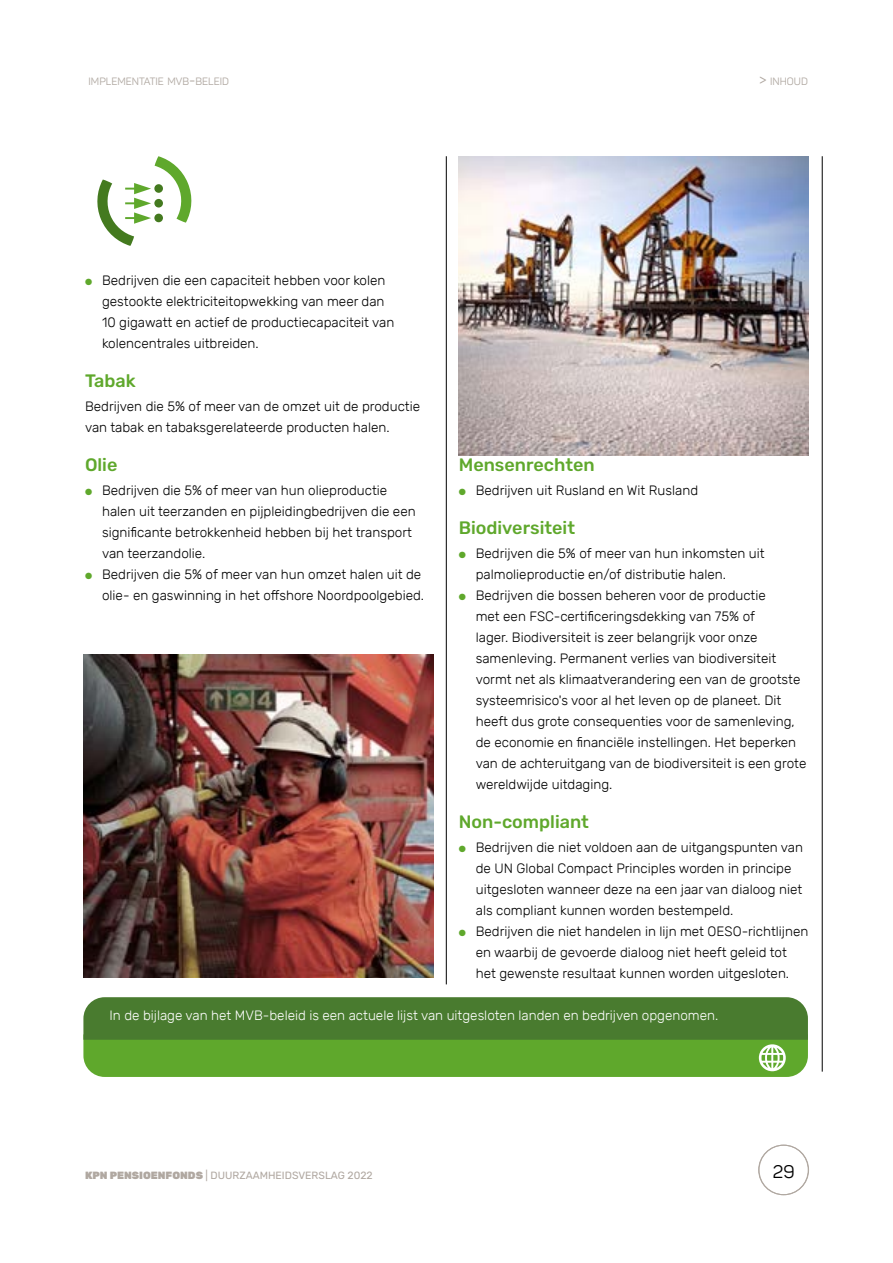
<style>
.page{position:relative;width:893px;height:1263px;background:#fff}
.page>*{position:absolute;margin:0;border:0;box-sizing:border-box;transform-origin:0 0}
.t1{font:500 18px "Rubik";color:#5fa82c}
.t2{font:18px "Panton";color:#000}
.t3{font:300 13.5px/21px "Rubik";color:#000}
.t4{font:300 13.5px "Rubik";color:#fff}
.t5{font:10.5px "Rubik";color:#b0a8a1}
.t6{font:10.5px "Panton";color:#b0a8a1}
.s1{font-size:15px}
.s2{color:#5fa82c}
.s3{font-weight:900}
</style>
<div class="page">
<div style="left:758px;top:1145px;width:50px;height:50px;border:1px solid #b0a8a1;border-radius:50%"></div>
<hr style="left:446px;top:156px;width:1px;height:828px;background:#000">
<hr style="left:822px;top:156px;width:1px;height:915px;background:#000">
<img style="left:83px;top:655px;width:351px;height:322px">
<img style="left:459px;top:156px;width:350px;height:299px">
<svg style="left:97px;top:156px;width:95px;height:90px"></svg>
<div style="left:154px;top:214px;width:9px;height:8px;background:#447a1f;border-radius:50%"></div>
<svg style="left:83px;top:997px;width:725px;height:80px;background:#569131"></svg>
<p class="t6" style="left:89px;top:75px;width:142px">IMPLEMENTATIE MVB<span class="s1">-</span>BELEID</p>
<p class="t6" style="left:759px;top:75px;width:50px"><span class="s1">&gt;</span> INHOUD</p>
<p class="t3" style="left:102px;top:270px;width:294px;text-indent:-17px"><span class="s2">●</span> Bedrijven die een capaciteit hebben voor kolen gestookte elektriciteitopwekking van meer dan 10 gigawatt en actief de productiecapaciteit van kolencentrales uitbreiden.</p>
<h1 class="t1" style="left:85px;top:370px;width:52px">Tabak</h1>
<p class="t3" style="left:85px;top:396px;width:337px">Bedrijven die 5% of meer van de omzet uit de productie van tabak en tabaksgerelateerde producten halen.</p>
<h1 class="t1" style="left:85px;top:454px;width:34px">Olie</h1>
<p class="t3" style="left:102px;top:480px;width:315px;text-indent:-17px"><span class="s2">●</span> Bedrijven die 5% of meer van hun olieproductie halen uit teerzanden en pijpleidingbedrijven die een significante betrokkenheid hebben bij het transport van teerzandolie.</p>
<p class="t3" style="left:85px;top:564px;width:341px;text-align:right"><span class="s2">●</span> Bedrijven die 5% of meer van hun omzet halen uit de olie- en gaswinning in het offshore Noordpoolgebied.</p>
<h1 class="t1" style="left:459px;top:454px;width:138px">Mensenrechten</h1>
<p class="t3" style="left:459px;top:480px;width:241px"><span class="s2">●</span> Bedrijven uit Rusland en Wit Rusland</p>
<h1 class="t1" style="left:459px;top:517px;width:118px">Biodiversiteit</h1>
<p class="t3" style="left:476px;top:543px;width:290px;text-indent:-17px"><span class="s2">●</span> Bedrijven die 5% of meer van hun inkomsten uit palmolieproductie en/of distributie halen.</p>
<p class="t3" style="left:476px;top:585px;width:332px;text-indent:-17px"><span class="s2">●</span> Bedrijven die bossen beheren voor de productie<br>met een FSC-certificeringsdekking van 75% of<br>lager. Biodiversiteit is zeer belangrijk voor onze samenleving. Permanent verlies van biodiversiteit vormt net als klimaatverandering een van de grootste systeemrisico's voor al het leven op de planeet. Dit heeft dus grote consequenties voor de samenleving, de economie en financiële instellingen. Het beperken van de achteruitgang van de biodiversiteit is een grote wereldwijde uitdaging.</p>
<h1 class="t1" style="left:459px;top:811px;width:132px">Non-compliant</h1>
<p class="t3" style="left:476px;top:837px;width:329px;text-indent:-17px"><span class="s2">●</span> Bedrijven die niet voldoen aan de uitgangspunten van de UN Global Compact Principles worden in principe uitgesloten wanneer deze na een jaar van dialoog niet als compliant kunnen worden bestempeld.</p>
<p class="t3" style="left:459px;top:921px;width:351px;text-align:center"><span class="s2">●</span> Bedrijven die niet handelen in lijn met OESO-richtlijnen en waarbij de gevoerde dialoog niet heeft geleid tot<br>het gewenste resultaat kunnen worden uitgesloten.</p>
<p class="t4" style="left:110px;top:1008px;width:610px">In de bijlage van het MVB-beleid is een actuele lijst van uitgesloten landen en bedrijven opgenomen.</p>
<p class="t5" style="left:85px;top:1170px;width:289px"><span class="s3">KPN PENSIOENFONDS</span> | DUURZAAMHEIDSVERSLAG 2022</p>
<h1 class="t2" style="left:773px;top:1161px;width:23px">29</h1>
</div>
